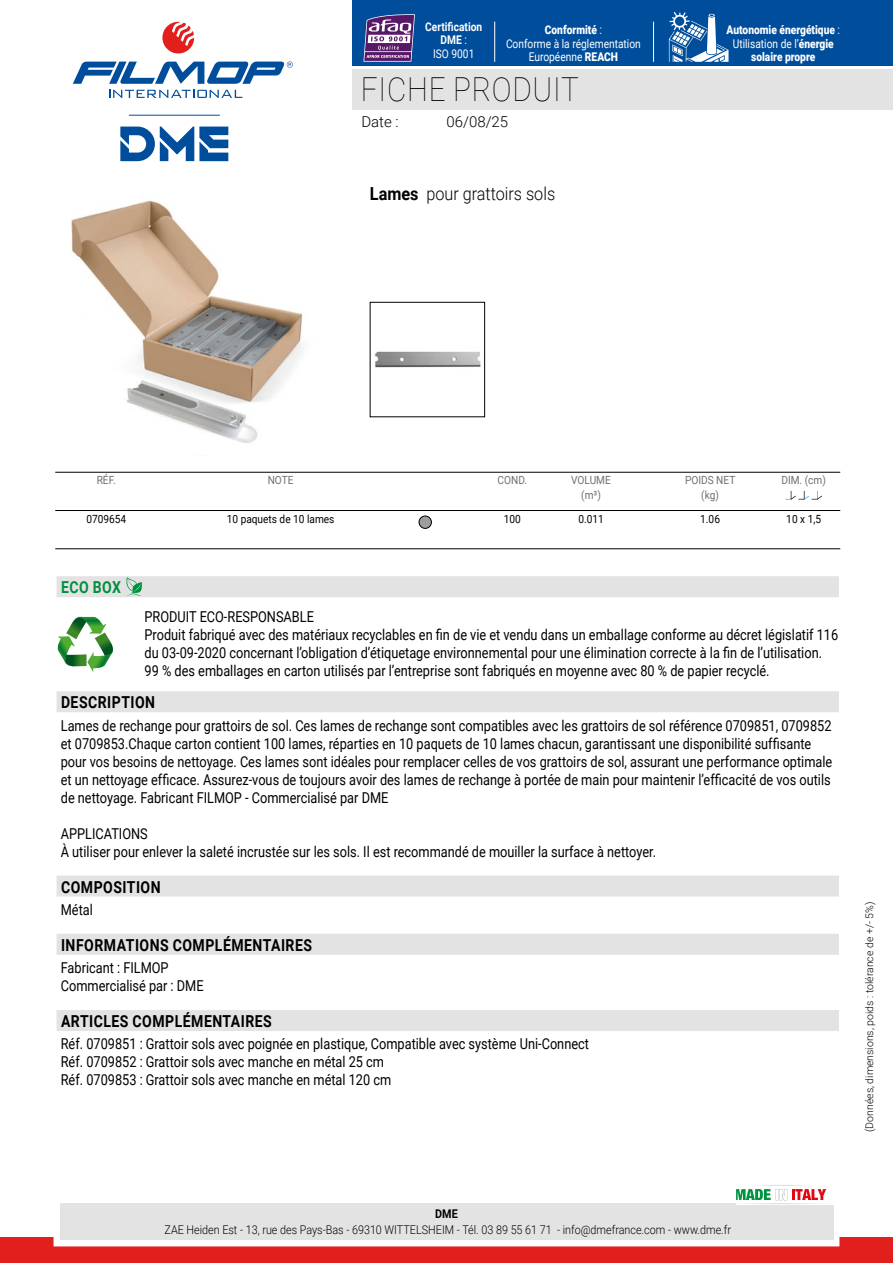
<style>
.page{position:relative;width:893px;height:1263px;background:#fff}
.page>*{position:absolute;margin:0;border:0;box-sizing:border-box;transform-origin:0 0}
.t1{font:100 33px "Roboto";letter-spacing:.025em;color:#000;scale:.9 1}
.t2{font:300 18px "Roboto";color:#000;scale:.9 1}
.t3{font:700 16.5px "Roboto";letter-spacing:.035em;color:#000;scale:.85 1}
.t4{font:700 16.5px "Roboto";letter-spacing:.035em;color:#00903e;scale:.85 1}
.t5{font:15px/18px "Roboto";color:#000;scale:.85 1}
.t6{font:300 15px "Roboto";color:#000}
.t7{font:300 12px "Roboto";color:#000;scale:.9 1}
.t8{font:900 12px/13.5px "Roboto";color:#fff;text-align:center;scale:.85 1}
.t9{font:12px/13.5px "Roboto";color:#fff;text-align:center;scale:.85 1}
.t10{font:700 12px/13.5px "Roboto";color:#fff;text-align:center;scale:.85 1}
.t11{font:700 12px "Roboto";color:#000;scale:.9 1}
.t12{font:11.25px/15px "Roboto";color:#706f6f;text-align:center;scale:.9 1}
.t13{font:11.25px "Roboto";color:#000;scale:.9 1}
.t14{font:300 10.5px "Roboto";color:#000}
.s1{font-weight:400}
.s2{font-weight:900}
.s3{font-weight:700}
</style>
<div class="page">
<div style="left:353px;top:69px;width:540px;height:40px;background:#e3e3e3"></div>
<svg style="left:109px;top:90px;width:133px;height:8px"></svg>
<svg style="left:162px;top:22px;width:32px;height:32px"></svg>
<svg style="left:73px;top:61px;width:220px;height:23px"></svg>
<div style="left:353px;top:0;width:540px;height:66px;background:#004e9b"></div>
<div style="left:0;top:1237px;width:893px;height:26px;background:#e11f1d"></div>
<div style="left:54px;top:1197px;width:785px;height:49px;border:12px solid #fff"></div>
<div style="left:60px;top:1203px;width:773px;height:37px;background:#e3e3e3"></div>
<svg style="left:120px;top:126px;width:108px;height:35px"></svg>
<hr style="left:129px;top:115px;width:91px;height:1px;background:#004e9b">
<hr style="left:653px;top:22px;width:1px;height:40px;background:#fff">
<hr style="left:494px;top:22px;width:1px;height:40px;background:#fff">
<svg style="left:669px;top:12px;width:59px;height:50px"></svg>
<svg style="left:363px;top:14px;width:52px;height:48px;background:#7d6198"></svg>
<hr style="left:365px;top:51px;width:46px;height:1px;background:#fff">
<img style="left:71px;top:200px;width:232px;height:243px">
<img style="left:375px;top:351px;width:106px;height:17px">
<div style="left:370px;top:302px;width:115px;height:115px;border:1px solid #000"></div>
<div style="left:57px;top:576px;width:782px;height:21px;background:#e3e3e3"></div>
<svg style="left:126px;top:577px;width:16px;height:19px"></svg>
<svg style="left:57px;top:616px;width:57px;height:56px"></svg>
<div style="left:57px;top:691px;width:782px;height:21px;background:#e3e3e3"></div>
<div style="left:57px;top:875px;width:782px;height:21px;background:#e3e3e3"></div>
<div style="left:57px;top:934px;width:782px;height:21px;background:#e3e3e3"></div>
<div style="left:57px;top:1010px;width:782px;height:21px;background:#e3e3e3"></div>
<hr style="left:55px;top:472px;width:785px;height:1px;background:#000">
<hr style="left:55px;top:548px;width:785px;height:1px;background:#000">
<hr style="left:55px;top:510px;width:785px;height:1px;background:#000">
<div style="left:419px;top:516px;width:12px;height:12px;background:#9d9d9c;border-radius:50%"></div>
<div style="left:419px;top:516px;width:13px;height:12px;border:1px solid #000;border-radius:50%"></div>
<svg style="left:785px;top:491px;width:37px;height:9px"></svg>
<img style="left:736px;top:1204px;width:103px;height:1px">
<svg style="left:736px;top:1189px;width:90px;height:11px"></svg>
<p class="t10" style="left:425px;top:19px;width:68px">Certification<br>DME <span class="s1">:<br>ISO 9001</span></p>
<p class="t8" style="left:727px;top:23px;width:135px">Autonomie énergétique <span class="s1">:<br>Utilisation de l’</span>énergie solaire propre</p>
<p class="t9" style="left:506px;top:23px;width:160px"><span class="s2">Conformité</span> :<br>Conforme à la réglementation<br>Européenne <span class="s2">REACH</span></p>
<h1 class="t1" style="left:361px;top:66px;width:244px">FICHE PRODUIT</h1>
<p class="t6" style="left:361px;top:111px;width:39px">Date :</p>
<p class="t6" style="left:446px;top:111px;width:63px">06/08/25</p>
<p class="t2" style="left:370px;top:181px;width:207px"><span class="s3">Lames</span> pour grattoirs sols</p>
<p class="t12" style="left:97px;top:473px;width:23px">RÉF.</p>
<p class="t13" style="left:86px;top:511px;width:46px">0709654</p>
<p class="t4" style="left:61px;top:576px;width:72px">ECO BOX</p>
<p class="t12" style="left:268px;top:473px;width:30px">NOTE</p>
<p class="t13" style="left:227px;top:511px;width:121px">10 paquets de 10 lames</p>
<p class="t12" style="left:498px;top:473px;width:34px">COND.</p>
<p class="t13" style="left:504px;top:511px;width:20px">100</p>
<p class="t12" style="left:571px;top:473px;width:46px">VOLUME (m³)</p>
<p class="t13" style="left:578px;top:511px;width:30px">0.011</p>
<p class="t12" style="left:685px;top:473px;width:57px">POIDS NET (kg)</p>
<p class="t13" style="left:700px;top:511px;width:23px">1.06</p>
<p class="t12" style="left:781px;top:473px;width:51px">DIM. (cm)</p>
<p class="t13" style="left:786px;top:511px;width:40px">10 x 1,5</p>
<p class="t5" style="left:145px;top:607px;width:818px">PRODUIT ECO-RESPONSABLE<br>Produit fabriqué avec des matériaux recyclables en fin de vie et vendu dans un emballage conforme au décret législatif 116 du 03-09-2020 concernant l’obligation d’étiquetage environnemental pour une élimination correcte à la fin de l’utilisation.<br>99 % des emballages en carton utilisés par l’entreprise sont fabriqués en moyenne avec 80 % de papier recyclé.</p>
<p class="t3" style="left:61px;top:691px;width:112px">DESCRIPTION</p>
<p class="t5" style="left:61px;top:716px;width:909px">Lames de rechange pour grattoirs de sol. Ces lames de rechange sont compatibles avec les grattoirs de sol référence 0709851, 0709852 et 0709853.Chaque carton contient 100 lames, réparties en 10 paquets de 10 lames chacun, garantissant une disponibilité suffisante pour vos besoins de nettoyage. Ces lames sont idéales pour remplacer celles de vos grattoirs de sol, assurant une performance optimale et un nettoyage efficace. Assurez-vous de toujours avoir des lames de rechange à portée de main pour maintenir l’efficacité de vos outils de nettoyage. Fabricant FILMOP - Commercialisé par DME</p>
<p class="t5" style="left:61px;top:824px;width:702px">APPLICATIONS<br>À utiliser pour enlever la saleté incrustée sur les sols. Il est recommandé de mouiller la surface à nettoyer.</p>
<p class="t3" style="left:61px;top:875px;width:119px">COMPOSITION</p>
<p class="t5" style="left:61px;top:900px;width:39px">Métal</p>
<p class="t3" style="left:61px;top:933px;width:297px">INFORMATIONS COMPLÉMENTAIRES</p>
<p class="t5" style="left:61px;top:958px;width:170px">Fabricant : FILMOP<br>Commercialisé par : DME</p>
<p class="t3" style="left:61px;top:1009px;width:250px">ARTICLES COMPLÉMENTAIRES</p>
<p class="t5" style="left:61px;top:1034px;width:623px">Réf. 0709851 : Grattoir sols avec poignée en plastique, Compatible avec système Uni-Connect<br>Réf. 0709852 : Grattoir sols avec manche en métal 25 cm<br>Réf. 0709853 : Grattoir sols avec manche en métal 120 cm</p>
<p class="t14" style="left:862px;top:1132px;width:232px;rotate:-90deg">(Données, dimensions, poids : tolérance de +/- 5%)</p>
<p class="t11" style="left:435px;top:1205px;width:27px">DME</p>
<p class="t7" style="left:164px;top:1222px;width:631px">ZAE Heiden Est - 13, rue des Pays-Bas - 69310 WITTELSHEIM - Tél. 03 89 55 61 71 - info@dmefrance.com - www.dme.fr</p>
</div>
